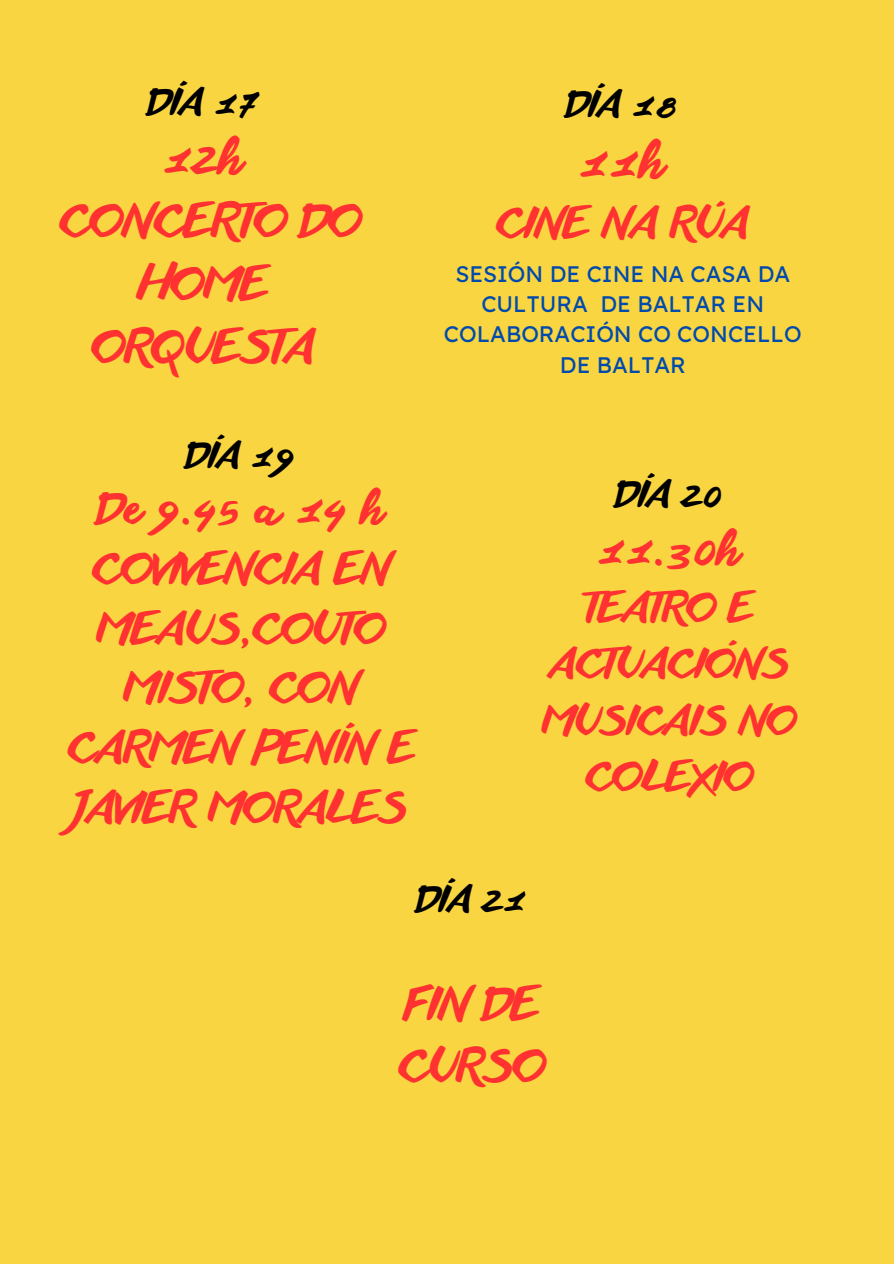
<style>
.page{position:relative;width:894px;height:1264px;background:#fff}
.page>*{position:absolute;margin:0;border:0;box-sizing:border-box;transform-origin:0 0}
.t1{font:46.5px "Anothershabby";color:#ff3131}
.t2{font:45.45px/63px "Anothershabby";color:#ff3131;text-align:center}
.t3{font:45px/61.9px "Anothershabby";color:#ff3131}
.t4{font:43.5px "Anothershabby";color:#ff3131}
.t5{font:43.05px/59.7px "Anothershabby";color:#ff3131;text-align:center}
.t6{font:42px "Anothershabby";color:#ff3131}
.t7{font:40.5px/56.2px "Anothershabby";color:#ff3131;text-align:center}
.t8{font:36.3px "Anothershabby";color:#000}
.t9{font:36px "Anothershabby";color:#000}
.t10{font:35.55px "Anothershabby";color:#000}
.t11{font:22.5px/30.3px "Lexend Deca";color:#004aad;text-align:center}
</style>
<div class="page">
<div style="left:0;top:0;width:893px;height:1263px;background:#f8d541"></div>
<h2 class="t8" style="left:149px;top:82px;width:110px">DÍA 17</h2>
<h2 class="t2" style="left:60px;top:132px;width:304px">12h<br>CONCERTO DO<br>HOME<br>ORQUESTA</h2>
<h3 class="t10" style="left:187px;top:436px;width:110px">DÍA 19</h3>
<h3 class="t5" style="left:68px;top:484px;width:348px">De 9.45 a 14 h<br>COVIVENCIA EN<br>MEAUS,COUTO<br>MISTO, CON<br>CARMEN PENÍN E<br>JAVIER MORALES</h3>
<h3 class="t9" style="left:567px;top:84px;width:112px">DÍA 18</h3>
<h1 class="t1" style="left:579px;top:136px;width:88px">11h</h1>
<h3 class="t6" style="left:496px;top:199px;width:254px">CINE NA RÚA</h3>
<p class="t11" style="left:444px;top:258px;width:359px">SESIÓN DE CINE NA CASA DA<br>CULTURA DE BALTAR EN<br>COLABORACIÓN CO CONCELLO<br>DE BALTAR</p>
<h3 class="t9" style="left:616px;top:474px;width:107px">DÍA 20</h3>
<h3 class="t4" style="left:597px;top:525px;width:145px">11.30h</h3>
<h3 class="t7" style="left:542px;top:584px;width:255px">TEATRO E<br>ACTUACIÓNS<br>MUSICAIS NO<br>COLEXIO</h3>
<h4 class="t9" style="left:418px;top:878px;width:110px">DÍA 21</h4>
<h1 class="t3" style="left:398px;top:978px;width:149px">FIN DE<br>CURSO</h1>
</div>
